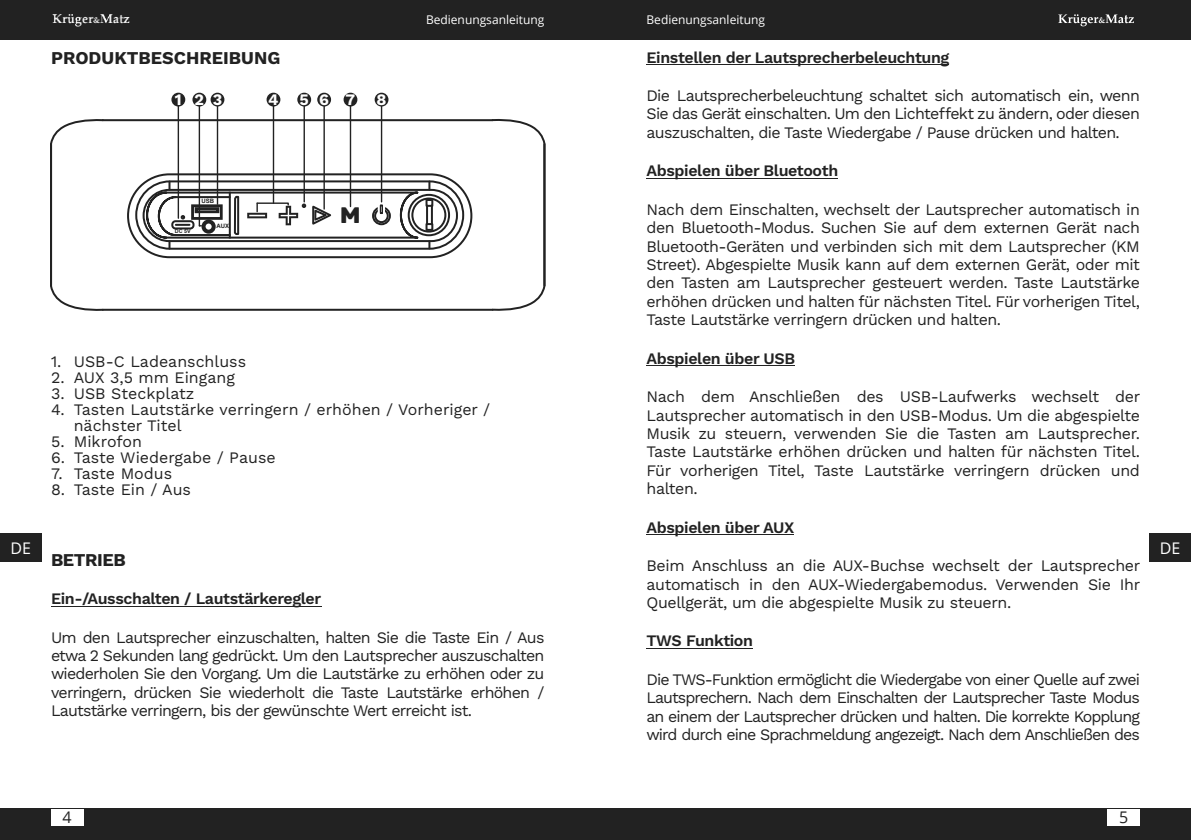
<style>
.page{position:relative;width:1191px;height:840px;background:#fff}
.page>*{position:absolute;margin:0;border:0;box-sizing:border-box;transform-origin:0 0}
.t1{font:700 22.4px "Rubik";color:#222;scale:1.12 1}
.t2{font:700 18px "Work Sans";color:#222}
.t3{font:700 18px "Work Sans";letter-spacing:-.025em;color:#222}
.t4{font:16px/18.4px "Work Sans";letter-spacing:-.025em;color:#222;text-align:justify}
.t5{font:16px/16px "Work Sans";color:#222}
.t6{font:600 16px "Work Sans";letter-spacing:-.025em;color:#222}
.t7{font:700 16px "Work Sans";color:#fff}
.t8{font:16px "Open Sans";color:#fff}
.t9{font:16px "Open Sans";color:#222}
.t10{font:12px "Open Sans";color:#fff}
.t11{font:700 6px "Arial";color:#222}
.t12{font:700 5.4px "Arial";color:#222}
</style>
<div class="page">
<div style="left:0;top:0;width:1191px;height:40px;background:#222"></div>
<div style="left:0;top:808px;width:1191px;height:31px;background:#222"></div>
<img style="left:52px;top:14px;width:78px;height:13px">
<svg style="left:1058px;top:14px;width:76px;height:12px"></svg>
<div style="left:51px;top:808px;width:32px;height:17px;background:#fff"></div>
<div style="left:1107px;top:808px;width:33px;height:17px;background:#fff"></div>
<div style="left:0;top:533px;width:42px;height:28px;background:#222"></div>
<div style="left:1149px;top:533px;width:42px;height:28px;background:#222"></div>
<hr style="left:51px;top:605px;width:270px;height:1px;background:#222">
<hr style="left:646px;top:64px;width:303px;height:1px;background:#222">
<hr style="left:646px;top:178px;width:192px;height:1px;background:#222">
<hr style="left:646px;top:365px;width:149px;height:1px;background:#222">
<hr style="left:646px;top:534px;width:148px;height:1px;background:#222">
<hr style="left:646px;top:647px;width:107px;height:1px;background:#222">
<div style="left:372px;top:206px;width:19px;height:19px;border:2px solid #222;border-radius:50%"></div>
<div style="left:374px;top:208px;width:15px;height:15px;border:2px solid #222;border-radius:50%"></div>
<div style="left:378px;top:202px;width:7px;height:14px;border:2px solid #fff;border-radius:2px"></div>
<div style="left:247px;top:213px;width:20px;height:5px;background:#222"></div>
<div style="left:201px;top:219px;width:15px;height:14px;border:4px solid #222;border-radius:50%"></div>
<div style="left:171px;top:220px;width:23px;height:9px;border:2px solid #222;border-radius:3px"></div>
<div style="left:127px;top:173px;width:345px;height:85px;border:2px solid #222;border-radius:41px"></div>
<div style="left:135px;top:180px;width:329px;height:69px;border:2px solid #222;border-radius:34px"></div>
<div style="left:143px;top:189px;width:315px;height:53px;border:2px solid #222;border-radius:26px"></div>
<div style="left:408px;top:194px;width:42px;height:42px;border:2px solid #222;border-radius:50%"></div>
<div style="left:411px;top:197px;width:35px;height:35px;border:2px solid #222;border-radius:50%"></div>
<div style="left:425px;top:199px;width:8px;height:8px;border:2px solid #222"></div>
<div style="left:425px;top:223px;width:8px;height:8px;border:2px solid #222"></div>
<svg style="left:426px;top:206px;width:7px;height:18px"></svg>
<hr style="left:166px;top:191px;width:250px;height:2px;background:#222">
<hr style="left:166px;top:236px;width:250px;height:2px;background:#222">
<hr style="left:175px;top:196px;width:55px;height:2px;background:#222">
<hr style="left:175px;top:234px;width:55px;height:2px;background:#222">
<hr style="left:229px;top:193px;width:2px;height:44px;background:#222">
<svg style="left:399px;top:190px;width:20px;height:49px"></svg>
<div style="left:191px;top:204px;width:32px;height:16px;border:3px solid #222"></div>
<div style="left:195px;top:207px;width:24px;height:6px;border:3px solid #222"></div>
<hr style="left:103px;top:119px;width:389px;height:2px;background:#222">
<hr style="left:103px;top:308px;width:389px;height:2px;background:#222">
<svg style="left:50px;top:119px;width:55px;height:192px"></svg>
<svg style="left:490px;top:119px;width:56px;height:192px"></svg>
<svg style="left:428px;top:181px;width:2px;height:8px"></svg>
<svg style="left:428px;top:241px;width:2px;height:7px"></svg>
<svg style="left:233px;top:195px;width:7px;height:40px"></svg>
<svg style="left:145px;top:181px;width:44px;height:67px"></svg>
<hr style="left:178px;top:106px;width:1px;height:112px;background:#222">
<hr style="left:199px;top:106px;width:1px;height:120px;background:#222">
<hr style="left:217px;top:106px;width:1px;height:98px;background:#222">
<hr style="left:273px;top:106px;width:1px;height:97px;background:#222">
<svg style="left:249px;top:202px;width:83px;height:24px"></svg>
<hr style="left:323px;top:106px;width:2px;height:103px;background:#222">
<hr style="left:350px;top:106px;width:1px;height:100px;background:#222">
<hr style="left:381px;top:106px;width:1px;height:96px;background:#222">
<hr style="left:303px;top:106px;width:2px;height:96px;background:#222">
<div style="left:171px;top:93px;width:14px;height:13px;background:#222;border:1px solid #222;border-radius:50%"></div>
<div style="left:211px;top:93px;width:13px;height:13px;background:#222;border:1px solid #222;border-radius:50%"></div>
<div style="left:266px;top:93px;width:14px;height:13px;background:#222;border:1px solid #222;border-radius:50%"></div>
<div style="left:297px;top:93px;width:14px;height:13px;background:#222;border:1px solid #222;border-radius:50%"></div>
<div style="left:317px;top:93px;width:14px;height:13px;background:#222;border:1px solid #222;border-radius:50%"></div>
<div style="left:343px;top:93px;width:14px;height:13px;background:#222;border:1px solid #222;border-radius:50%"></div>
<div style="left:375px;top:93px;width:13px;height:13px;background:#222;border:1px solid #222;border-radius:50%"></div>
<div style="left:192px;top:93px;width:14px;height:13px;background:#222;border:1px solid #222;border-radius:50%"></div>
<p class="t10" style="left:426px;top:15px;width:120px">Bedienungsanleitung</p>
<p class="t10" style="left:646px;top:15px;width:120px">Bedienungsanleitung</p>
<p class="t6" style="left:646px;top:48px;width:304px">Einstellen der Lautsprecherbeleuchtung</p>
<p class="t4" style="left:646px;top:86px;width:495px">Die Lautsprecherbeleuchtung schaltet sich automatisch ein, wenn Sie das Gerät einschalten. Um den Lichteffekt zu ändern, oder diesen auszuschalten, die Taste Wiedergabe / Pause drücken und halten.</p>
<p class="t6" style="left:646px;top:161px;width:193px">Abspielen über Bluetooth</p>
<p class="t4" style="left:646px;top:200px;width:495px">Nach dem Einschalten, wechselt der Lautsprecher automatisch in den Bluetooth-Modus. Suchen Sie auf dem externen Gerät nach Bluetooth-Geräten und verbinden sich mit dem Lautsprecher (KM Street). Abgespielte Musik kann auf dem externen Gerät, oder mit den Tasten am Lautsprecher gesteuert werden. Taste Lautstärke erhöhen drücken und halten für nächsten Titel. Für vorherigen Titel, Taste Lautstärke verringern drücken und halten.</p>
<p class="t6" style="left:646px;top:348px;width:150px">Abspielen über USB</p>
<p class="t4" style="left:646px;top:387px;width:495px">Nach dem Anschließen des USB-Laufwerks wechselt der Lautsprecher automatisch in den USB-Modus. Um die abgespielte Musik zu steuern, verwenden Sie die Tasten am Lautsprecher.<br>Taste Lautstärke erhöhen drücken und halten für nächsten Titel.<br>Für vorherigen Titel, Taste Lautstärke verringern drücken und halten.</p>
<p class="t6" style="left:646px;top:517px;width:149px">Abspielen über AUX</p>
<p class="t4" style="left:646px;top:556px;width:495px">Beim Anschluss an die AUX-Buchse wechselt der Lautsprecher automatisch in den AUX-Wiedergabemodus. Verwenden Sie Ihr Quellgerät, um die abgespielte Musik zu steuern.</p>
<p class="t6" style="left:646px;top:631px;width:108px">TWS Funktion</p>
<p class="t4" style="left:646px;top:669px;width:495px">Die TWS-Funktion ermöglicht die Wiedergabe von einer Quelle auf zwei Lautsprechern. Nach dem Einschalten der Lautsprecher Taste Modus an einem der Lautsprecher drücken und halten. Die korrekte Kopplung wird durch eine Sprachmeldung angezeigt. Nach dem Anschließen des</p>
<p class="t2" style="left:51px;top:47px;width:231px">PRODUKTBESCHREIBUNG</p>
<p class="t7" style="left:175px;top:90px;width:49px">1 23</p>
<p class="t7" style="left:268px;top:90px;width:12px">4</p>
<p class="t7" style="left:299px;top:90px;width:57px">56 7</p>
<p class="t7" style="left:376px;top:90px;width:12px">8</p>
<p class="t11" style="left:201px;top:198px;width:14px">USB</p>
<h1 class="t1" style="left:340px;top:206px;width:20px">M</h1>
<p class="t11" style="left:216px;top:224px;width:14px">AUX</p>
<p class="t12" style="left:175px;top:229px;width:17px">DC 5V</p>
<p class="t5" style="left:51px;top:353px;width:197px">1. USB-C Ladeanschluss</p>
<p class="t5" style="left:51px;top:369px;width:185px">2. AUX 3,5 mm Eingang</p>
<p class="t5" style="left:51px;top:385px;width:145px">3. USB Steckplatz</p>
<p class="t5" style="left:74px;top:401px;width:418px;text-indent:-23px">4. Tasten Lautstärke verringern / erhöhen / Vorheriger / nächster Titel</p>
<p class="t5" style="left:51px;top:433px;width:92px">5. Mikrofon</p>
<p class="t5" style="left:51px;top:449px;width:226px">6. Taste Wiedergabe / Pause</p>
<p class="t5" style="left:51px;top:465px;width:123px">7. Taste Modus</p>
<p class="t5" style="left:51px;top:481px;width:141px">8. Taste Ein / Aus</p>
<p class="t8" style="left:11px;top:541px;width:22px">DE</p>
<p class="t8" style="left:1159px;top:541px;width:22px">DE</p>
<p class="t3" style="left:51px;top:548px;width:76px">BETRIEB</p>
<p class="t6" style="left:51px;top:589px;width:272px">Ein-/Ausschalten / Lautstärkeregler</p>
<p class="t4" style="left:51px;top:627px;width:495px">Um den Lautsprecher einzuschalten, halten Sie die Taste Ein / Aus etwa 2 Sekunden lang gedrückt. Um den Lautsprecher auszuschalten wiederholen Sie den Vorgang. Um die Lautstärke zu erhöhen oder zu verringern, drücken Sie wiederholt die Taste Lautstärke erhöhen / Lautstärke verringern, bis der gewünschte Wert erreicht ist.</p>
<p class="t9" style="left:63px;top:810px;width:11px">4</p>
<p class="t9" style="left:1119px;top:810px;width:11px">5</p>
</div>
